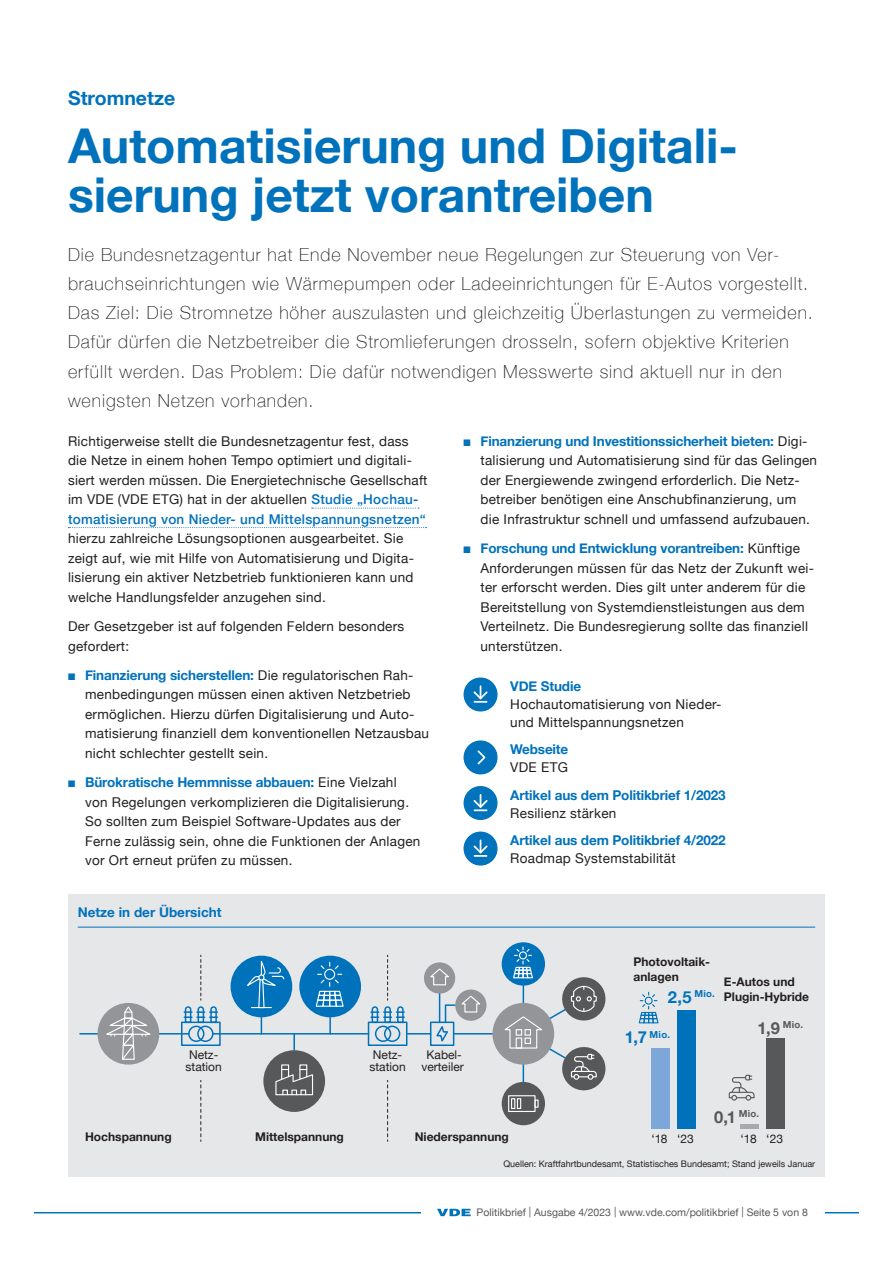
<style>
.page{position:relative;width:893px;height:1263px;background:#fff}
.page>*{position:absolute;margin:0;border:0;box-sizing:border-box;transform-origin:0 0}
.t1{font:700 48px/48.8px "Helvetica Neue";color:#0072bc}
.t2{font:700 19.5px "Helvetica Neue";color:#0072bc}
.t3{font:100 18px/29.2px "Helvetica Neue";letter-spacing:.05em;color:#231f20}
.t4{font:13.5px/19.5px "Helvetica Neue";letter-spacing:.02em;color:#231f20}
.t5{font:700 13.5px "Helvetica Neue";letter-spacing:-.01em;color:#0072bc}
.t6{font:700 12px/15px "Helvetica Neue";color:#231f20}
.t7{font:12px/12px "Helvetica Neue";color:#231f20}
.t8{font:10.5px "Helvetica Neue";color:#57585a}
.t9{font:700 9.6px "Helvetica Neue";letter-spacing:.03em;color:#0072bc}
.t10{font:700 9.6px "Helvetica Neue";letter-spacing:.03em;color:#57585a}
.t11{font:9px "Helvetica Neue";color:#231f20}
.s1{font-weight:500;color:#0072bc}
.s2{color:#0072bc}
.s3{font-weight:700;color:#0072bc}
.s4{font-size:16.5px}
</style>
<div class="page">
<hr style="left:34px;top:1212px;width:825px;height:1px;background:#0072bc">
<div style="left:422px;top:1197px;width:403px;height:19px;background:#fff"></div>
<svg style="left:437px;top:1209px;width:34px;height:7px"></svg>
<svg style="left:312px;top:508px;width:107px;height:1px"></svg>
<svg style="left:68px;top:527px;width:359px;height:1px"></svg>
<svg style="left:464px;top:740px;width:34px;height:34px"></svg>
<div style="left:68px;top:894px;width:757px;height:283px;background:#e6e7e9"></div>
<hr style="left:78px;top:927px;width:737px;height:1px;background:#0072bc">
<svg style="left:464px;top:786px;width:34px;height:34px"></svg>
<svg style="left:464px;top:677px;width:34px;height:34px"></svg>
<svg style="left:464px;top:831px;width:34px;height:34px"></svg>
<div style="left:299px;top:956px;width:62px;height:61px;background:#0072bc;border-radius:50%"></div>
<svg style="left:315px;top:962px;width:29px;height:45px"></svg>
<svg style="left:502px;top:942px;width:43px;height:43px"></svg>
<div style="left:502px;top:1082px;width:43px;height:43px;background:#57585a;border-radius:50%"></div>
<div style="left:231px;top:956px;width:61px;height:61px;background:#0072bc;border-radius:50%"></div>
<svg style="left:247px;top:960px;width:38px;height:49px"></svg>
<div style="left:508px;top:1095px;width:28px;height:17px;border:1px solid #fff"></div>
<div style="left:511px;top:1098px;width:4px;height:11px;border:1px solid #fff"></div>
<div style="left:517px;top:1098px;width:4px;height:11px;border:1px solid #fff"></div>
<div style="left:534px;top:1099px;width:5px;height:9px;border:1px solid #fff"></div>
<div style="left:181px;top:1021px;width:40px;height:25px;border:2px solid #0072bc"></div>
<div style="left:188px;top:1025px;width:16px;height:17px;border:2px solid #0072bc;border-radius:50%"></div>
<div style="left:197px;top:1025px;width:17px;height:17px;border:2px solid #0072bc;border-radius:50%"></div>
<div style="left:368px;top:1021px;width:39px;height:25px;border:2px solid #0072bc"></div>
<hr style="left:80px;top:1033px;width:109px;height:1px;background:#0072bc">
<hr style="left:213px;top:1033px;width:155px;height:1px;background:#0072bc">
<div style="left:98px;top:1003px;width:61px;height:61px;background:#939598;border-radius:50%"></div>
<svg style="left:102px;top:1005px;width:53px;height:56px"></svg>
<div style="left:263px;top:1050px;width:62px;height:62px;background:#57585a;border-radius:50%"></div>
<svg style="left:275px;top:1064px;width:39px;height:32px"></svg>
<svg style="left:728px;top:1074px;width:27px;height:26px"></svg>
<svg style="left:293px;top:1034px;width:2px;height:16px"></svg>
<svg style="left:261px;top:1017px;width:1px;height:16px"></svg>
<svg style="left:329px;top:1017px;width:2px;height:16px"></svg>
<svg style="left:201px;top:1080px;width:1px;height:61px"></svg>
<svg style="left:184px;top:955px;width:34px;height:69px"></svg>
<svg style="left:387px;top:1080px;width:1px;height:61px"></svg>
<div style="left:430px;top:1021px;width:24px;height:25px;border:2px solid #0072bc"></div>
<hr style="left:454px;top:1033px;width:38px;height:1px;background:#0072bc">
<div style="left:492px;top:1003px;width:62px;height:61px;background:#939598;border-radius:50%"></div>
<svg style="left:501px;top:947px;width:105px;height:146px"></svg>
<div style="left:455px;top:989px;width:31px;height:32px;background:#939598;border-radius:50%"></div>
<svg style="left:370px;top:955px;width:113px;height:90px"></svg>
<div style="left:651px;top:1048px;width:19px;height:80px;background:#7ca7d8"></div>
<div style="left:677px;top:1010px;width:19px;height:118px;background:#0072bc"></div>
<hr style="left:740px;top:1124px;width:19px;height:4px;background:#a8a9ad">
<div style="left:766px;top:1038px;width:19px;height:90px;background:#57585a"></div>
<svg style="left:638px;top:992px;width:21px;height:32px"></svg>
<h2 class="t2" style="left:68px;top:86px;width:109px">Stromnetze</h2>
<h1 class="t1" style="left:68px;top:120px;width:666px">Automatisierung und Digitali&shy;sierung jetzt vorantreiben</h1>
<p class="t3" style="left:68px;top:239px;width:746px">Die Bundesnetzagentur hat Ende November neue Regelungen zur Steuerung von Ver&shy;brauchseinrichtungen wie Wärmepumpen oder Ladeeinrichtungen für E-Autos vorgestellt.<br>Das Ziel: Die Stromnetze höher auszulasten und gleichzeitig Überlastungen zu vermeiden.<br>Dafür dürfen die Netzbetreiber die Stromlieferungen drosseln, sofern objektive Kriterien erfüllt werden. Das Problem: Die dafür notwendigen Messwerte sind aktuell nur in den wenigsten Netzen vorhanden.</p>
<p class="t4" style="left:68px;top:432px;width:361px">Richtigerweise stellt die Bundesnetzagentur fest, dass die Netze in einem hohen Tempo optimiert und digitali&shy;siert werden müssen. Die Energietechnische Gesellschaft im VDE (VDE ETG) hat in der aktuellen <span class="s1">Studie „Hochau&shy;tomatisierung von Nieder- und Mittelspannungsnetzen“</span></p>
<p class="t4" style="left:68px;top:529px;width:347px">hierzu zahlreiche Lösungsoptionen ausgearbeitet. Sie zeigt auf, wie mit Hilfe von Automatisierung und Digita&shy;lisierung ein aktiver Netzbetrieb funktionieren kann und welche Handlungsfelder anzugehen sind.</p>
<p class="t4" style="left:68px;top:617px;width:338px">Der Gesetzgeber ist auf folgenden Feldern besonders gefordert:</p>
<p class="t4" style="left:85px;top:666px;width:346px;text-indent:-17px"><span class="s2">■</span> <span class="s3">Finanzierung sicherstellen:</span> Die regulatorischen Rah&shy;menbedingungen müssen einen aktiven Netzbetrieb ermöglichen. Hierzu dürfen Digitalisierung und Auto&shy;matisierung finanziell dem konventionellen Netzausbau nicht schlechter gestellt sein.</p>
<p class="t4" style="left:85px;top:773px;width:337px;text-indent:-17px"><span class="s2">■</span> <span class="s3">Bürokratische Hemmnisse abbauen:</span> Eine Vielzahl von Regelungen verkomplizieren die Digitalisierung.<br>So sollten zum Beispiel Software-Updates aus der Ferne zulässig sein, ohne die Funktionen der Anlagen vor Ort erneut prüfen zu müssen.</p>
<p class="t4" style="left:480px;top:432px;width:338px;text-indent:-17px"><span class="s2">■</span> <span class="s3">Finanzierung und Investitionssicherheit bieten:</span> Digi&shy;talisierung und Automatisierung sind für das Gelingen der Energiewende zwingend erforderlich. Die Netz&shy;betreiber benötigen eine Anschubfinanzierung, um die Infrastruktur schnell und umfassend aufzubauen.</p>
<p class="t4" style="left:480px;top:539px;width:335px;text-indent:-17px"><span class="s2">■</span> <span class="s3">Forschung und Entwicklung vorantreiben:</span> Künftige Anforderungen müssen für das Netz der Zukunft wei&shy;ter erforscht werden. Dies gilt unter anderem für die Bereitstellung von Systemdienstleistungen aus dem Verteilnetz. Die Bundesregierung sollte das finanziell unterstützen.</p>
<p class="t5" style="left:510px;top:678px;width:72px">VDE Studie</p>
<p class="t4" style="left:510px;top:696px;width:213px;line-height:18px">Hochautomatisierung von Nieder&shy;und Mittelspannungsnetzen</p>
<p class="t5" style="left:510px;top:741px;width:60px">Webseite</p>
<p class="t4" style="left:510px;top:758px;width:59px">VDE ETG</p>
<p class="t5" style="left:510px;top:787px;width:217px">Artikel aus dem Politikbrief 1/2023</p>
<p class="t4" style="left:510px;top:804px;width:108px">Resilienz stärken</p>
<p class="t5" style="left:510px;top:832px;width:217px">Artikel aus dem Politikbrief 4/2022</p>
<p class="t4" style="left:510px;top:850px;width:167px">Roadmap Systemstabilität</p>
<p class="t5" style="left:78px;top:904px;width:145px">Netze in der Übersicht</p>
<p class="t7" style="left:186px;top:1050px;width:38px">Netz&shy;station</p>
<p class="t7" style="left:369px;top:1050px;width:38px">Netz&shy;station</p>
<p class="t7" style="left:421px;top:1050px;width:44px;text-align:center">Kabel&shy;verteiler</p>
<p class="t6" style="left:85px;top:1129px;width:88px">Hochspannung</p>
<p class="t6" style="left:255px;top:1129px;width:90px">Mittelspannung</p>
<p class="t6" style="left:415px;top:1129px;width:96px">Niederspannung</p>
<p class="t6" style="left:633px;top:954px;width:78px">Photovoltaik&shy;anlagen</p>
<p class="t9" style="left:668px;top:988px;width:49px"><span class="s4">2,5</span> Mio.</p>
<p class="t9" style="left:625px;top:1028px;width:47px"><span class="s4">1,7</span> Mio.</p>
<p class="t6" style="left:724px;top:974px;width:87px">E-Autos und<br>Plugin-Hybride</p>
<p class="t10" style="left:757px;top:1019px;width:47px"><span class="s4">1,9</span> Mio.</p>
<p class="t7" style="left:651px;top:1133px;width:44px">‘18 ‘23</p>
<p class="t10" style="left:714px;top:1108px;width:47px"><span class="s4">0,1</span> Mio.</p>
<p class="t7" style="left:741px;top:1133px;width:44px">‘18 ‘23</p>
<p class="t11" style="left:503px;top:1158px;width:313px">Quellen: Kraftfahrtbundesamt, Statistisches Bundesamt; Stand jeweils Januar</p>
<p class="t8" style="left:477px;top:1205px;width:333px">Politikbrief | Ausgabe 4/2023 | www.vde.com/politikbrief | Seite 5 von 8</p>
</div>
